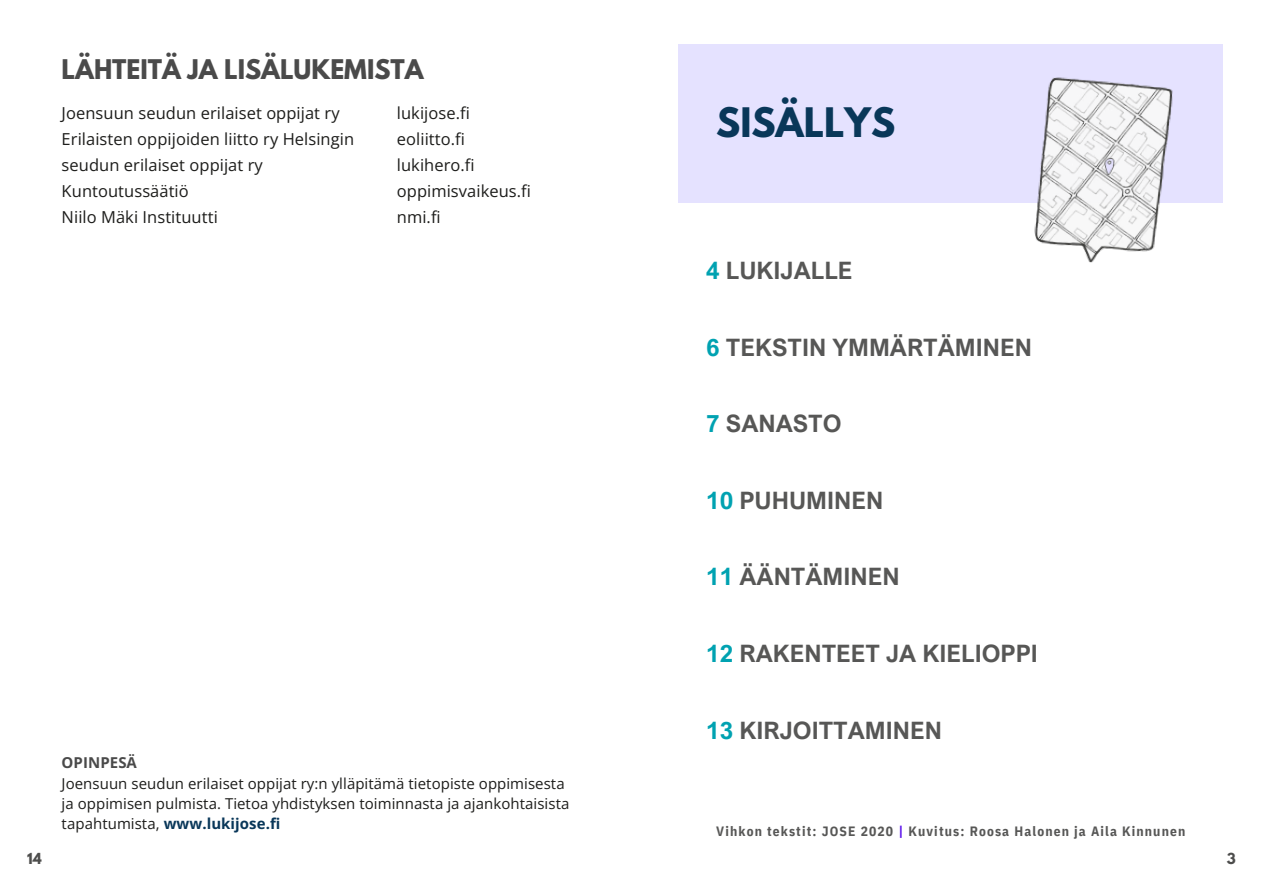
<style>
.page{position:relative;width:1263px;height:894px;background:#fff}
.page>*{position:absolute;margin:0;border:0;box-sizing:border-box;transform-origin:0 0}
.t1{font:700 36px "League Spartan";color:#093759}
.t2{font:700 24px "Arial Nova";color:#575756}
.t3{font:700 24px "League Spartan";color:#4a4a4a}
.t4{font:16.5px/25.8px "Open Sans";letter-spacing:.005em;color:#1d1d1b}
.t5{font:15px/20.2px "Open Sans";letter-spacing:.005em;color:#1d1d1b}
.t6{font:700 15px "Open Sans";letter-spacing:.005em;color:#4a4a4a}
.t7{font:700 13.5px "IBM Plex Sans Cond";letter-spacing:.085em;color:#575756}
.t8{font:700 13.5px "League Spartan";color:#4d4d4c}
.s1{font-weight:700;color:#093759}
.s2{color:#00a2b1}
.s3{color:#5e17eb}
</style>
<div class="page">
<div style="left:678px;top:45px;width:544px;height:158px;background:#e5e2ff"></div>
<img style="left:1034px;top:77px;width:139px;height:186px">
<h2 class="t3" style="left:62px;top:50px;width:363px">LÄHTEITÄ JA LISÄLUKEMISTA</h2>
<p class="t4" style="left:62px;top:100px;width:294px">Joensuun seudun erilaiset oppijat ry<br>Erilaisten oppijoiden liitto ry Helsingin seudun erilaiset oppijat ry<br>Kuntoutussäätiö<br>Niilo Mäki Instituutti</p>
<p class="t4" style="left:397px;top:100px;width:136px">lukijose.fi eoliitto.fi lukihero.fi oppimisvaikeus.fi nmi.fi</p>
<p class="t6" style="left:62px;top:752px;width:77px">OPINPESÄ</p>
<p class="t5" style="left:62px;top:772px;width:509px">Joensuun seudun erilaiset oppijat ry:n ylläpitämä tietopiste oppimisesta ja oppimisen pulmista. Tietoa yhdistyksen toiminnasta ja ajankohtaisista tapahtumista, <span class="s1">www.lukijose.fi</span></p>
<h1 class="t1" style="left:716px;top:94px;width:181px">SISÄLLYS</h1>
<h2 class="t2" style="left:706px;top:256px;width:148px"><span class="s2">4</span> LUKIJALLE</h2>
<h2 class="t2" style="left:706px;top:333px;width:327px"><span class="s2">6</span> TEKSTIN YMMÄRTÄMINEN</h2>
<h2 class="t2" style="left:706px;top:409px;width:137px"><span class="s2">7</span> SANASTO</h2>
<h2 class="t2" style="left:706px;top:486px;width:178px"><span class="s2">10</span> PUHUMINEN</h2>
<h2 class="t2" style="left:706px;top:562px;width:195px"><span class="s2">11</span> ÄÄNTÄMINEN</h2>
<h2 class="t2" style="left:706px;top:639px;width:333px"><span class="s2">12</span> RAKENTEET JA KIELIOPPI</h2>
<h2 class="t2" style="left:706px;top:715px;width:237px"><span class="s2">13</span> KIRJOITTAMINEN</h2>
<p class="t7" style="left:716px;top:820px;width:471px">Vihkon tekstit: JOSE 2020 <span class="s3">|</span> Kuvitus: Roosa Halonen ja Aila Kinnunen</p>
<p class="t8" style="left:27px;top:847px;width:16px">14</p>
<p class="t8" style="left:1227px;top:847px;width:10px">3</p>
</div>
